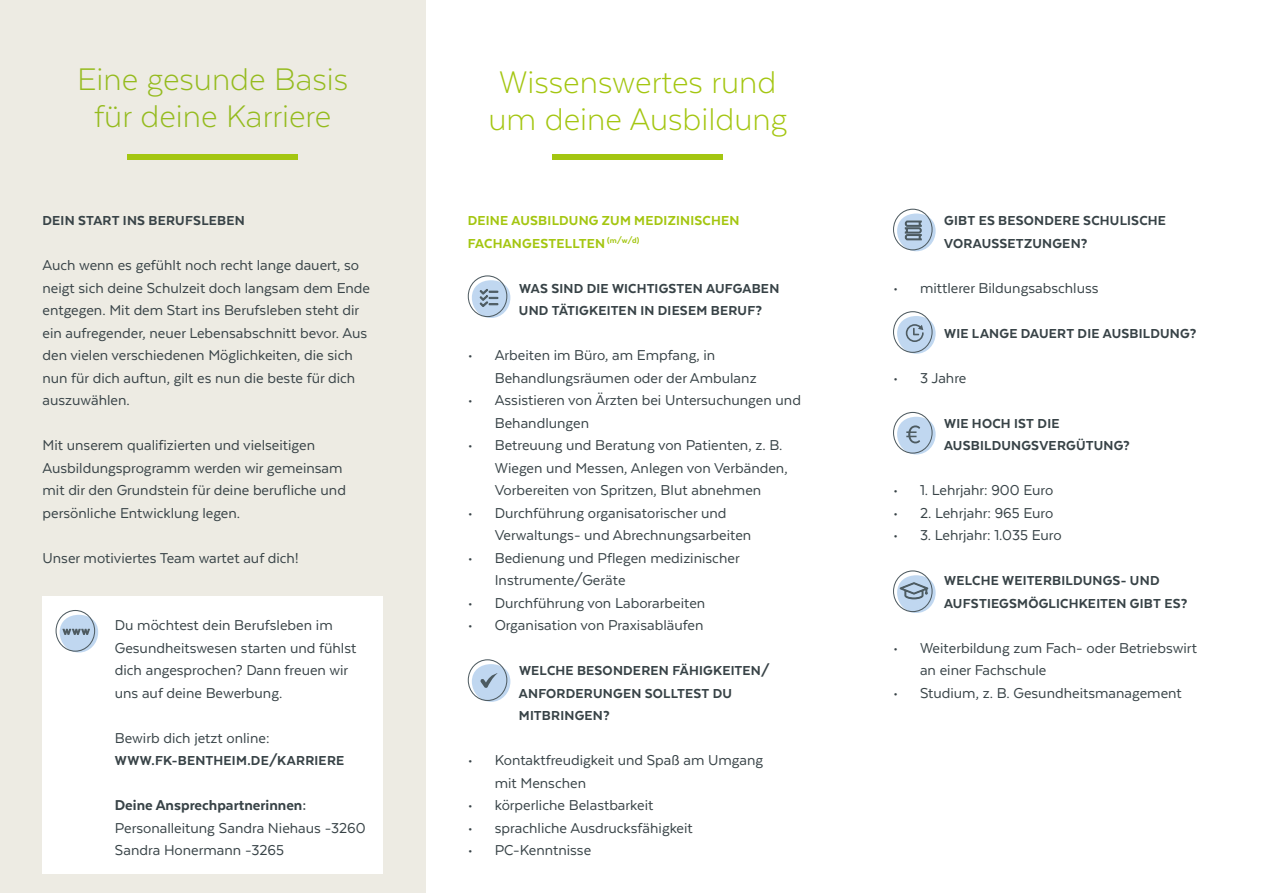
<style>
.page{position:relative;width:1263px;height:893px;background:#fff}
.page>*{position:absolute;margin:0;border:0;box-sizing:border-box;transform-origin:0 0}
.t1{font:300 36px/37.5px "Texta";color:#a4c611;text-align:center}
.t2{font:300 36px/37.5px "Texta";color:#95bb1e;text-align:center}
.t3{font:16.5px/22.5px "Texta";color:#384347}
.t4{font:800 16.5px "Texta";color:#384347}
.t5{font:800 15px/22.5px "Texta";letter-spacing:.015em;color:#384347}
.t6{font:800 15px/22.5px "Texta";letter-spacing:.015em;color:#a4c611}
</style>
<div class="page">
<div style="left:0;top:0;width:425px;height:893px;background:#edebe3"></div>
<div style="left:43px;top:596px;width:340px;height:278px;background:#fff"></div>
<svg style="left:60px;top:615px;width:38px;height:38px"></svg>
<svg style="left:56px;top:610px;width:39px;height:42px"></svg>
<svg style="left:472px;top:280px;width:38px;height:38px"></svg>
<svg style="left:468px;top:275px;width:39px;height:42px"></svg>
<svg style="left:472px;top:664px;width:38px;height:38px"></svg>
<svg style="left:468px;top:659px;width:39px;height:42px"></svg>
<div style="left:128px;top:155px;width:170px;height:5px;background:#a4c611"></div>
<div style="left:553px;top:155px;width:170px;height:5px;background:#a4c611"></div>
<svg style="left:897px;top:214px;width:39px;height:37px"></svg>
<svg style="left:893px;top:209px;width:39px;height:41px"></svg>
<svg style="left:897px;top:316px;width:39px;height:38px"></svg>
<svg style="left:893px;top:311px;width:39px;height:42px"></svg>
<svg style="left:897px;top:417px;width:39px;height:37px"></svg>
<svg style="left:893px;top:412px;width:39px;height:42px"></svg>
<svg style="left:897px;top:575px;width:39px;height:38px"></svg>
<svg style="left:893px;top:570px;width:39px;height:42px"></svg>
<h1 class="t2" style="left:77px;top:60px;width:273px">Eine gesunde Basis für deine Karriere</h1>
<h1 class="t1" style="left:488px;top:63px;width:300px">Wissenswertes rund um deine Ausbildung</h1>
<p class="t5" style="left:43px;top:209px;width:204px">DEIN START INS BERUFSLEBEN</p>
<p class="t3" style="left:43px;top:254px;width:329px">Auch wenn es gefühlt noch recht lange dauert, so neigt sich deine Schulzeit doch langsam dem Ende entgegen. Mit dem Start ins Berufsleben steht dir ein aufregender, neuer Lebensabschnitt bevor. Aus den vielen verschiedenen Möglichkeiten, die sich nun für dich auftun, gilt es nun die beste für dich auszuwählen.</p>
<p class="t3" style="left:43px;top:434px;width:305px">Mit unserem qualifizierten und vielseitigen Ausbildungsprogramm werden wir gemeinsam mit dir den Grundstein für deine berufliche und persönliche Entwicklung legen.</p>
<p class="t3" style="left:43px;top:546px;width:257px">Unser motiviertes Team wartet auf dich!</p>
<p class="t3" style="left:115px;top:614px;width:243px">Du möchtest dein Berufsleben im<br>Gesundheitswesen starten und fühlst dich angesprochen? Dann freuen wir uns auf deine Bewerbung.</p>
<p class="t3" style="left:115px;top:726px;width:156px">Bewirb dich jetzt online:</p>
<p class="t5" style="left:115px;top:749px;width:231px">WWW.FK-BENTHEIM.DE/KARRIERE</p>
<p class="t4" style="left:115px;top:797px;width:193px">Deine Ansprechpartnerinnen:</p>
<p class="t3" style="left:115px;top:816px;width:252px">Personalleitung Sandra Niehaus -3260<br>Sandra Honermann -3265</p>
<p class="t6" style="left:468px;top:209px;width:273px">DEINE AUSBILDUNG ZUM MEDIZINISCHEN<br>FACHANGESTELLTEN <sup>(m/w/d)</sup></p>
<p class="t5" style="left:519px;top:277px;width:262px">WAS SIND DIE WICHTIGSTEN AUFGABEN<br>UND TÄTIGKEITEN IN DIESEM BERUF?</p>
<p class="t3" style="left:495px;top:344px;width:263px;text-indent:-27px">• Arbeiten im Büro, am Empfang, in<br>Behandlungsräumen oder der Ambulanz</p>
<p class="t3" style="left:495px;top:389px;width:308px;text-indent:-27px">• Assistieren von Ärzten bei Untersuchungen und<br>Behandlungen</p>
<p class="t3" style="left:495px;top:434px;width:294px;text-indent:-27px">• Betreuung und Beratung von Patienten, z. B.<br>Wiegen und Messen, Anlegen von Verbänden,<br>Vorbereiten von Spritzen, Blut abnehmen</p>
<p class="t3" style="left:495px;top:501px;width:258px;text-indent:-27px">• Durchführung organisatorischer und<br>Verwaltungs- und Abrechnungsarbeiten</p>
<p class="t3" style="left:495px;top:546px;width:246px;text-indent:-27px">• Bedienung und Pflegen medizinischer<br>Instrumente/Geräte</p>
<p class="t3" style="left:468px;top:591px;width:239px">• Durchführung von Laborarbeiten</p>
<p class="t3" style="left:468px;top:614px;width:237px">• Organisation von Praxisabläufen</p>
<p class="t5" style="left:519px;top:659px;width:252px">WELCHE BESONDEREN FÄHIGKEITEN/<br>ANFORDERUNGEN SOLLTEST DU<br>MITBRINGEN?</p>
<p class="t3" style="left:495px;top:749px;width:270px;text-indent:-27px">• Kontaktfreudigkeit und Spaß am Umgang mit Menschen</p>
<p class="t3" style="left:468px;top:794px;width:187px">• körperliche Belastbarkeit</p>
<p class="t3" style="left:468px;top:816px;width:227px">• sprachliche Ausdrucksfähigkeit</p>
<p class="t3" style="left:468px;top:839px;width:125px">• PC-Kenntnisse</p>
<p class="t5" style="left:944px;top:209px;width:223px">GIBT ES BESONDERE SCHULISCHE<br>VORAUSSETZUNGEN?</p>
<p class="t3" style="left:893px;top:276px;width:207px">• mittlerer Bildungsabschluss</p>
<p class="t5" style="left:944px;top:322px;width:253px">WIE LANGE DAUERT DIE AUSBILDUNG?</p>
<p class="t3" style="left:893px;top:366px;width:75px">• 3 Jahre</p>
<p class="t5" style="left:944px;top:412px;width:187px">WIE HOCH IST DIE<br>AUSBILDUNGSVERGÜTUNG?</p>
<p class="t3" style="left:893px;top:479px;width:162px">• 1. Lehrjahr: 900 Euro</p>
<p class="t3" style="left:893px;top:501px;width:162px">• 2. Lehrjahr: 965 Euro</p>
<p class="t3" style="left:893px;top:524px;width:170px">• 3. Lehrjahr: 1.035 Euro</p>
<p class="t5" style="left:944px;top:569px;width:245px">WELCHE WEITERBILDUNGS- UND<br>AUFSTIEGSMÖGLICHKEITEN GIBT ES?</p>
<p class="t3" style="left:920px;top:636px;width:278px;text-indent:-27px">• Weiterbildung zum Fach- oder Betriebswirt an einer Fachschule</p>
<p class="t3" style="left:893px;top:681px;width:290px">• Studium, z. B. Gesundheitsmanagement</p>
</div>
